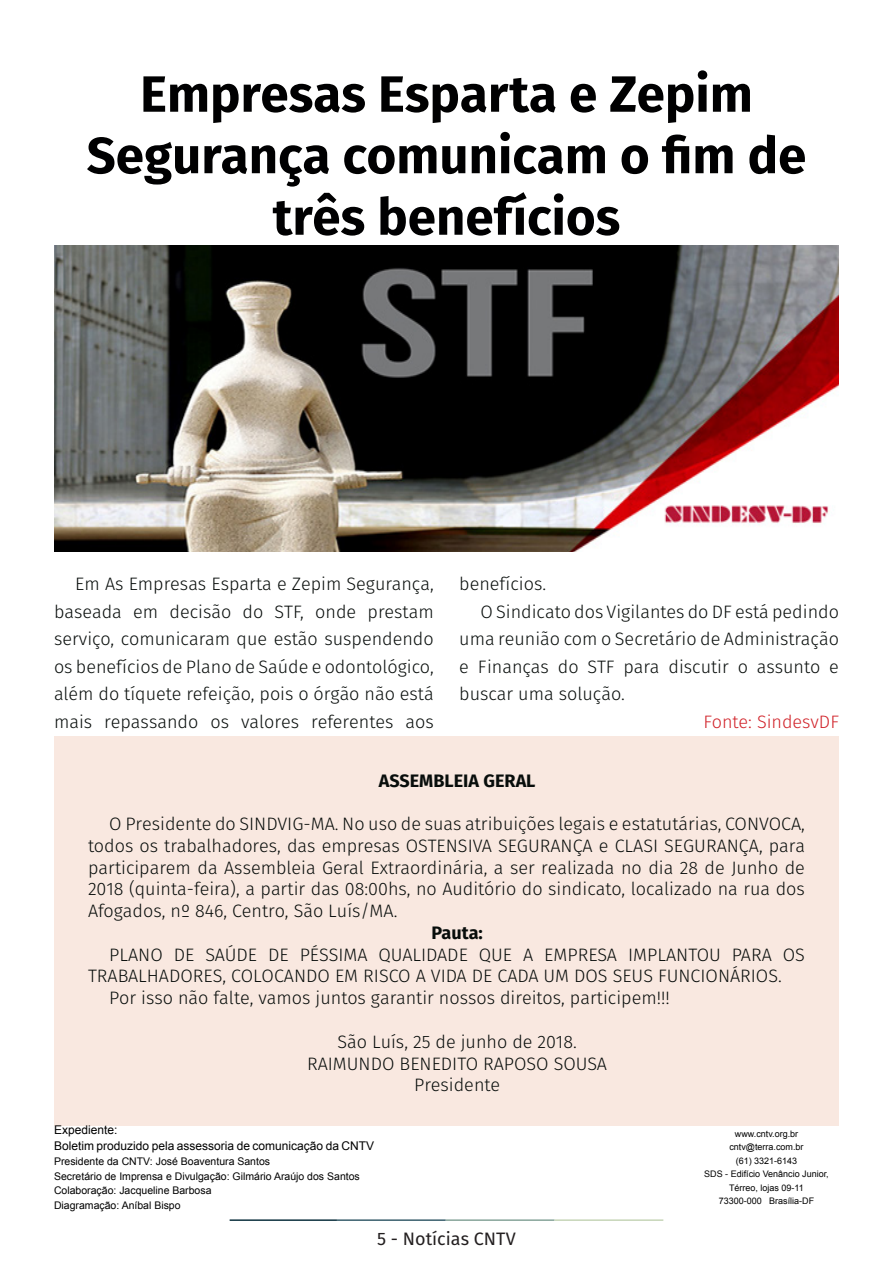
<style>
.page{position:relative;width:893px;height:1263px;background:#fff}
.page>*{position:absolute;margin:0;border:0;box-sizing:border-box;transform-origin:0 0}
.t1{font:700 51px/61.5px "Fira Sans";color:#000001;text-align:center}
.t2{font:300 18px/27.6px "Fira Sans";color:#080d0b;text-align:justify}
.t3{font:700 18px "Fira Sans";color:#080d0b}
.t4{font:300 18px "Fira Sans";color:#d1232a}
.t5{font:18px "Fira Sans";color:#231f20}
.t6{font:12px "Arial";color:#000}
.t7{font:10.5px "Arial";color:#000}
.t8{font:9px/13.5px "Arial";color:#000;text-align:center}
</style>
<div class="page">
<hr style="left:230px;top:1219px;width:107px;height:2px;background:#0e323f">
<hr style="left:337px;top:1219px;width:109px;height:2px;background:#3a5f6d">
<hr style="left:446px;top:1219px;width:109px;height:2px;background:#87a59a">
<hr style="left:555px;top:1219px;width:108px;height:2px;background:#c6d5b7">
<div style="left:54px;top:736px;width:785px;height:389px;background:#f9e8e0"></div>
<img style="left:55px;top:245px;width:784px;height:307px">
<p class="t1" style="left:87px;top:60px;width:721px">Empresas Esparta e Zepim<br>Segurança comunicam o fim de três benefícios</p>
<p class="t2" style="left:54px;top:570px;width:381px;text-indent:21px">Em As Empresas Esparta e Zepim Segurança, baseada em decisão do STF, onde prestam serviço, comunicaram que estão suspendendo os benefícios de Plano de Saúde e odontológico, além do tíquete refeição, pois o órgão não está mais repassando os valores referentes aos</p>
<p class="t2" style="left:459px;top:570px;width:88px">benefícios.</p>
<p class="t2" style="left:459px;top:598px;width:381px;text-indent:21px">O Sindicato dos Vigilantes do DF está pedindo uma reunião com o Secretário de Administração e Finanças do STF para discutir o assunto e buscar uma solução.</p>
<p class="t4" style="left:703px;top:709px;width:137px">Fonte: SindesvDF</p>
<p class="t3" style="left:379px;top:765px;width:158px">ASSEMBLEIA GERAL</p>
<p class="t2" style="left:88px;top:813px;width:718px;line-height:21.8px;text-indent:21px">O Presidente do SINDVIG-MA. No uso de suas atribuições legais e estatutárias, CONVOCA, todos os trabalhadores, das empresas OSTENSIVA SEGURANÇA e CLASI SEGURANÇA, para participarem da Assembleia Geral Extraordinária, a ser realizada no dia 28 de Junho de 2018 (quinta-feira), a partir das 08:00hs, no Auditório do sindicato, localizado na rua dos Afogados, nº 846, Centro, São Luís/MA.</p>
<p class="t3" style="left:431px;top:917px;width:53px">Pauta:</p>
<p class="t2" style="left:88px;top:943px;width:718px;line-height:21.8px;text-indent:21px">PLANO DE SAÚDE DE PÉSSIMA QUALIDADE QUE A EMPRESA IMPLANTOU PARA OS<br>TRABALHADORES, COLOCANDO EM RISCO A VIDA DE CADA UM DOS SEUS FUNCIONÁRIOS.</p>
<p class="t2" style="left:109px;top:984px;width:562px">Por isso não falte, vamos juntos garantir nossos direitos, participem!!!</p>
<p class="t2" style="left:337px;top:1028px;width:241px">São Luís, 25 de junho de 2018.</p>
<p class="t2" style="left:307px;top:1049px;width:302px">RAIMUNDO BENEDITO RAPOSO SOUSA</p>
<p class="t2" style="left:414px;top:1071px;width:88px">Presidente</p>
<p class="t6" style="left:54px;top:1122px;width:65px">Expediente:</p>
<p class="t6" style="left:54px;top:1138px;width:322px">Boletim produzido pela assessoria de comunicação da CNTV</p>
<p class="t7" style="left:54px;top:1154px;width:218px">Presidente da CNTV: José Boaventura Santos</p>
<p class="t7" style="left:54px;top:1169px;width:307px">Secretário de Imprensa e Divulgação: Gilmário Araújo dos Santos</p>
<p class="t7" style="left:54px;top:1184px;width:159px">Colaboração: Jacqueline Barbosa</p>
<p class="t7" style="left:54px;top:1198px;width:128px">Diagramação: Aníbal Bispo</p>
<p class="t5" style="left:377px;top:1225px;width:140px">5 - Notícias CNTV</p>
<p class="t8" style="left:735px;top:1127px;width:65px">www.cntv.org.br</p>
<p class="t8" style="left:729px;top:1140px;width:76px">cntv@terra.com.br</p>
<p class="t8" style="left:736px;top:1154px;width:63px">(61) 3321-6143</p>
<p class="t8" style="left:704px;top:1167px;width:126px">SDS - Edifício Venâncio Junior,<br>Térreo, lojas 09-11</p>
<p class="t8" style="left:719px;top:1194px;width:97px">73300-000 Brasília-DF</p>
</div>
